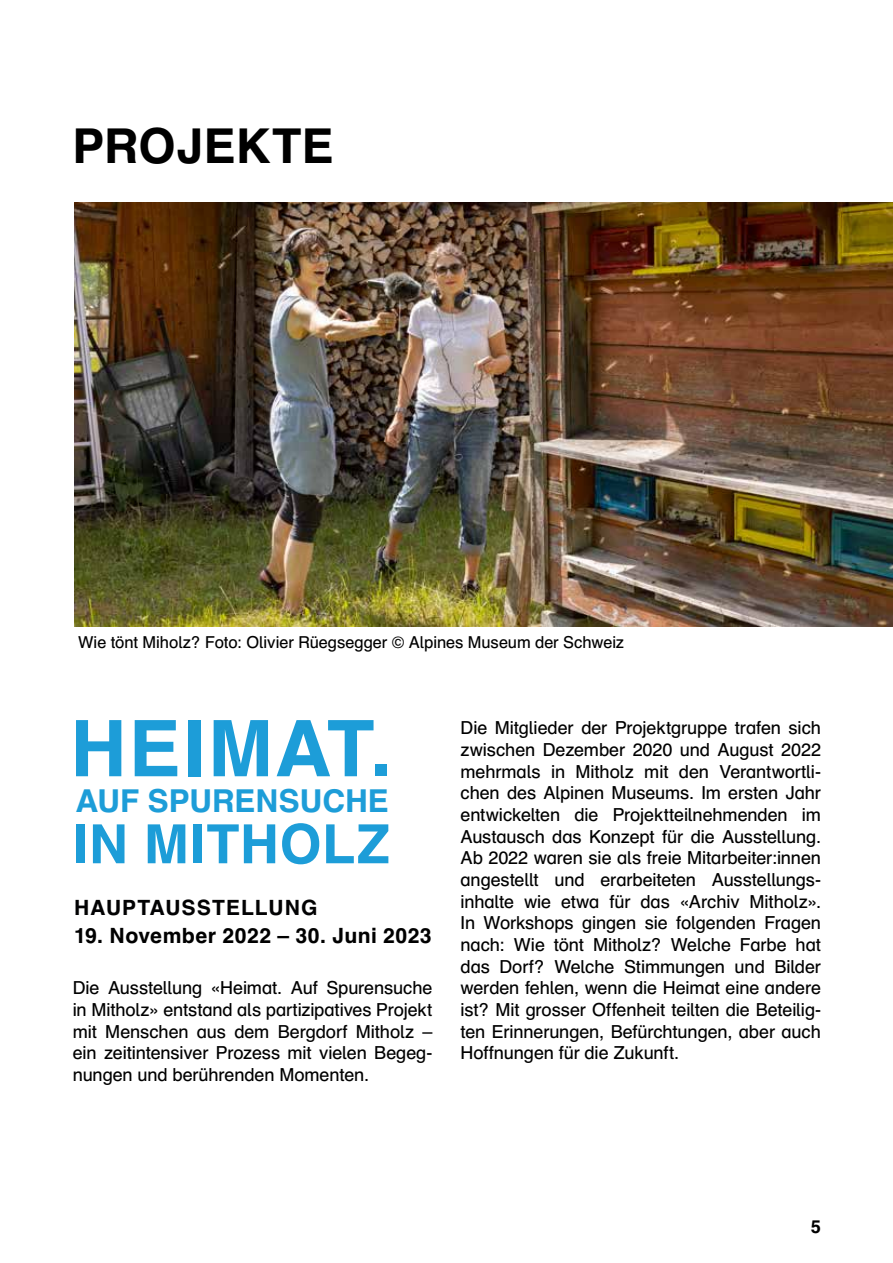
<style>
.page{position:relative;width:893px;height:1263px;background:#fff}
.page>*{position:absolute;margin:0;border:0;box-sizing:border-box;transform-origin:0 0}
.t1{font:700 78px "Schulbuch Nord Pro";letter-spacing:.02em;color:#1d9dd8}
.t2{font:700 54px "Schulbuch Nord Pro";letter-spacing:.005em;color:#1d9dd8}
.t3{font:700 48px "Schulbuch Nord Pro";letter-spacing:.005em;color:#000}
.t4{font:700 31.5px "Schulbuch Nord Pro";letter-spacing:-.005em;color:#1d9dd8}
.t5{font:700 21px "Schulbuch Nord Pro";letter-spacing:.02em;color:#000}
.t6{font:700 21px "Schulbuch Nord Pro";letter-spacing:.045em;color:#020203}
.t7{font:18px/21.6px "Schulbuch Nord Pro";letter-spacing:-.005em;color:#000;text-align:justify}
.t8{font:700 18px "Schulbuch Nord Pro";color:#000}
.t9{font:16.5px "Schulbuch Nord Pro";color:#000}
</style>
<div class="page">
<img style="left:74px;top:203px;width:819px;height:423px">
<h3 class="t3" style="left:73px;top:112px;width:263px">PROJEKTE</h3>
<p class="t9" style="left:78px;top:630px;width:548px">Wie tönt Miholz? Foto: Olivier Rüegsegger © Alpines Museum der Schweiz</p>
<h1 class="t1" style="left:70px;top:694px;width:323px">HEIMAT.</h1>
<h3 class="t4" style="left:76px;top:779px;width:315px">AUF SPURENSUCHE</h3>
<h2 class="t2" style="left:72px;top:806px;width:320px">IN MITHOLZ</h2>
<p class="t6" style="left:74px;top:893px;width:245px">HAUPTAUSSTELLUNG</p>
<p class="t5" style="left:74px;top:920px;width:359px">19. November 2022 – 30. Juni 2023</p>
<p class="t7" style="left:73px;top:977px;width:361px">Die Ausstellung «Heimat. Auf Spurensuche in Mitholz» entstand als partizipatives Projekt mit Menschen aus dem Bergdorf Mitholz – ein zeitintensiver Prozess mit vielen Begeg&shy;nungen und berührenden Momenten.</p>
<p class="t7" style="left:460px;top:717px;width:362px">Die Mitglieder der Projektgruppe trafen sich zwischen Dezember 2020 und August 2022 mehrmals in Mitholz mit den Verantwortli&shy;chen des Alpinen Museums. Im ersten Jahr entwickelten die Projektteilnehmenden im Austausch das Konzept für die Ausstellung.<br>Ab 2022 waren sie als freie Mitarbeiter:innen angestellt und erarbeiteten Ausstellungs&shy;inhalte wie etwa für das «Archiv Mitholz».<br>In Workshops gingen sie folgenden Fragen nach: Wie tönt Mitholz? Welche Farbe hat das Dorf? Welche Stimmungen und Bilder werden fehlen, wenn die Heimat eine andere ist? Mit grosser Offenheit teilten die Beteilig&shy;ten Erinnerungen, Befürchtungen, aber auch Hoffnungen für die Zukunft.</p>
<p class="t8" style="left:811px;top:1213px;width:12px">5</p>
</div>
